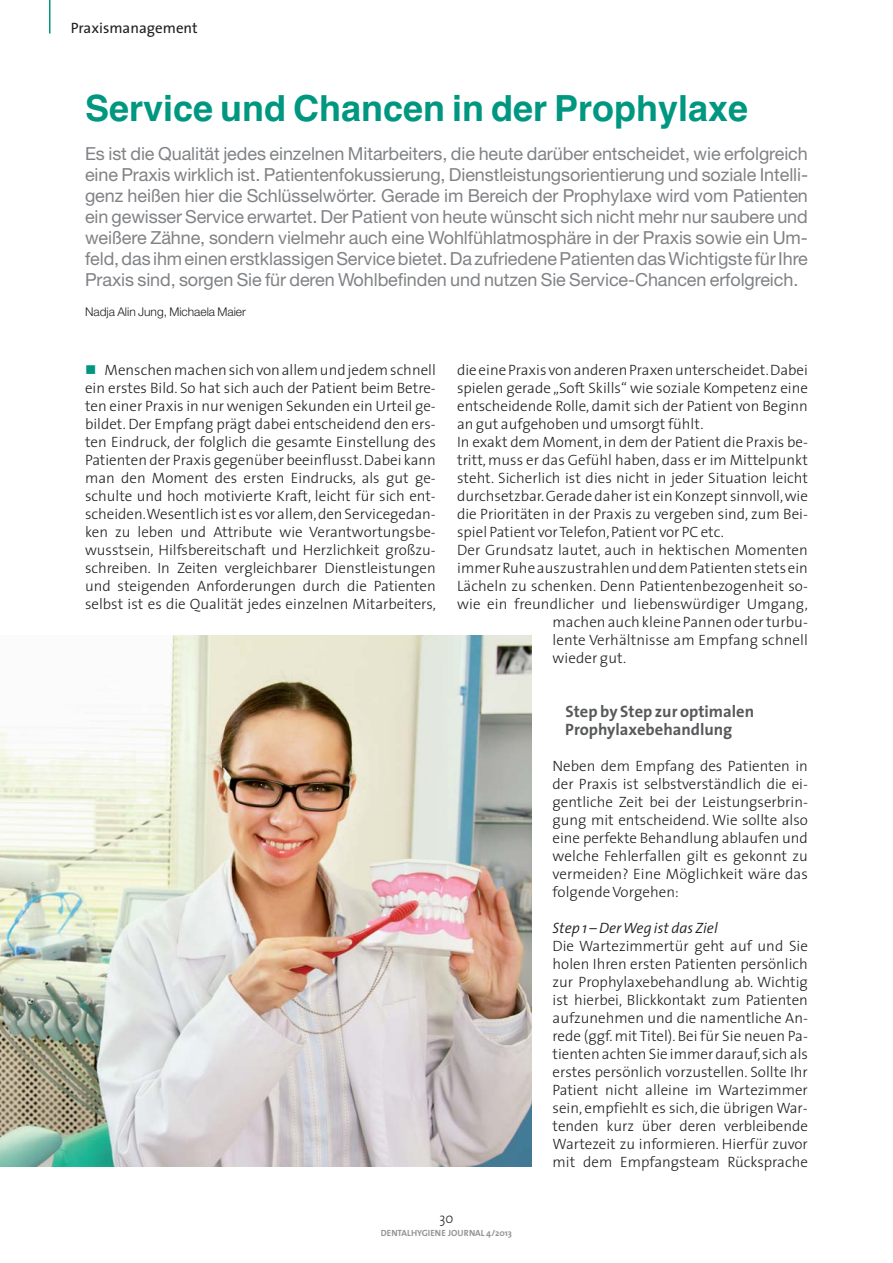
<style>
.page{position:relative;width:893px;height:1263px;background:#fff}
.page>*{position:absolute;margin:0;border:0;box-sizing:border-box;transform-origin:0 0}
.t1{font:700 36px "Helvetica";color:#009780}
.t2{font:18px/21px "Helvetica Neue";letter-spacing:-.005em;color:#808285;text-align:justify}
.t3{font:700 16.5px/18px "The Sans";color:#58595b}
.t4{font:300 15px/18px "The Sans";color:#231f20;text-align:justify}
.t5{font:italic 300 15px "The Sans";color:#231f20}
.t6{font:15px "The Sans";color:#231f20}
.t7{font:300 14.25px "The Sans";color:#231f20;scale:.9 1}
.t8{font:300 12px "Helvetica Neue";color:#231f20}
.t9{font:700 9px "The Sans";color:#939598}
.s1{color:#009780}
</style>
<div class="page">
<hr style="left:49px;top:0;width:2px;height:34px;background:#009780">
<img style="left:0;top:635px;width:531px;height:531px">
<p class="t6" style="left:71px;top:23px;width:128px">Praxismanagement</p>
<h1 class="t1" style="left:85px;top:87px;width:665px">Service und Chancen in der Prophylaxe</h1>
<p class="t2" style="left:85px;top:145px;width:724px">Es ist die Qualität jedes einzelnen Mitarbeiters, die heute darüber entscheidet, wie erfolgreich eine Praxis wirklich ist. Patientenfokussierung, Dienstleistungsorientierung und soziale Intelli&shy;genz heißen hier die Schlüsselwörter. Gerade im Bereich der Prophylaxe wird vom Patienten ein gewisser Service erwartet. Der Patient von heute wünscht sich nicht mehr nur saubere und weißere Zähne, sondern vielmehr auch eine Wohlfühlatmosphäre in der Praxis sowie ein Um&shy;feld, das ihm einen erstklassigen Service bietet. Da zufriedene Patienten das Wichtigste für Ihre Praxis sind, sorgen Sie für deren Wohlbefinden und nutzen Sie Service-Chancen erfolgreich.</p>
<p class="t8" style="left:85px;top:307px;width:162px">Nadja Alin Jung, Michaela Maier</p>
<p class="t4" style="left:85px;top:362px;width:352px"><span class="s1">■</span> Menschen machen sich von allem und jedem schnell ein erstes Bild. So hat sich auch der Patient beim Betre&shy;ten einer Praxis in nur wenigen Sekunden ein Urteil ge&shy;bildet. Der Empfang prägt dabei entscheidend den ers - ten Eindruck, der folglich die gesamte Einstellung des Patienten der Praxis gegenüber beeinflusst. Dabei kann man den Moment des ersten Eindrucks, als gut ge&shy;schulte und hoch motivierte Kraft, leicht für sich ent&shy;scheiden. Wesentlich ist es vor allem, den Servicegedan&shy;ken zu leben und Attribute wie Verantwortungsbe&shy;wusstsein, Hilfsbereitschaft und Herzlichkeit großzu&shy;schreiben. In Zeiten vergleichbarer Dienstleistungen und steigenden Anforderungen durch die Patienten selbst ist es die Qualität jedes einzelnen Mitarbeiters,</p>
<p class="t4" style="left:457px;top:362px;width:352px">die eine Praxis von anderen Praxen unterscheidet. Dabei</p>
<p class="t4" style="left:457px;top:380px;width:352px">spielen gerade „Soft Skills“ wie soziale Kompetenz eine</p>
<p class="t4" style="left:457px;top:398px;width:352px">entscheidende Rolle, damit sich der Patient von Beginn</p>
<p class="t4" style="left:457px;top:416px;width:248px">an gut aufgehoben und umsorgt fühlt.</p>
<p class="t4" style="left:457px;top:434px;width:352px">In exakt dem Moment, in dem der Patient die Praxis be-</p>
<p class="t4" style="left:457px;top:452px;width:352px">tritt, muss er das Gefühl haben, dass er im Mittelpunkt</p>
<p class="t4" style="left:457px;top:470px;width:352px">steht. Sicherlich ist dies nicht in jeder Situation leicht</p>
<p class="t4" style="left:457px;top:488px;width:352px">durchsetzbar. Gerade daher ist ein Konzept sinnvoll, wie</p>
<p class="t4" style="left:457px;top:506px;width:352px">die Prioritäten in der Praxis zu vergeben sind, zum Bei-</p>
<p class="t4" style="left:457px;top:524px;width:268px">spiel Patient vor Telefon, Patient vor PC etc.</p>
<p class="t4" style="left:457px;top:542px;width:352px">Der Grundsatz lautet, auch in hektischen Momenten</p>
<p class="t4" style="left:457px;top:560px;width:352px">immer Ruhe auszustrahlen und dem Patienten stets ein</p>
<p class="t4" style="left:457px;top:578px;width:352px">Lächeln zu schenken. Denn Patientenbezogenheit so-</p>
<p class="t4" style="left:457px;top:596px;width:352px">wie ein freundlicher und liebenswürdiger Umgang,</p>
<p class="t4" style="left:552px;top:614px;width:257px">machen auch kleine Pannen oder turbu-</p>
<p class="t4" style="left:552px;top:632px;width:257px">lente Verhältnisse am Empfang schnell</p>
<p class="t4" style="left:552px;top:650px;width:75px">wieder gut.</p>
<p class="t3" style="left:565px;top:703px;width:190px">Step by Step zur optimalen<br>Prophylaxebehandlung</p>
<p class="t4" style="left:552px;top:758px;width:257px">Neben dem Empfang des Patienten in der Praxis ist selbstverständlich die ei&shy;gentliche Zeit bei der Leistungserbrin&shy;gung mit entscheidend. Wie sollte also eine perfekte Behandlung ablaufen und welche Fehlerfallen gilt es gekonnt zu vermeiden? Eine Möglichkeit wäre das folgende Vorgehen:</p>
<p class="t5" style="left:552px;top:922px;width:167px">Step 1 – Der Weg ist das Ziel</p>
<p class="t4" style="left:552px;top:938px;width:257px">Die Wartezimmertür geht auf und Sie holen Ihren ersten Patienten persönlich zur Prophylaxebehandlung ab. Wichtig ist hierbei, Blickkontakt zum Patienten aufzunehmen und die namentliche An&shy;rede (ggf. mit Titel). Bei für Sie neuen Pa&shy;tienten achten Sie immer darauf, sich als erstes persönlich vorzustellen. Sollte Ihr Patient nicht alleine im Wartezimmer sein, empfiehlt es sich, die übrigen War&shy;tenden kurz über deren verbleibende Wartezeit zu informieren. Hierfür zuvor mit dem Empfangsteam Rücksprache</p>
<p class="t7" style="left:440px;top:1212px;width:17px">30</p>
<p class="t9" style="left:381px;top:1228px;width:133px">DENTALHYGIENE JOURNAL 4/2013</p>
</div>
